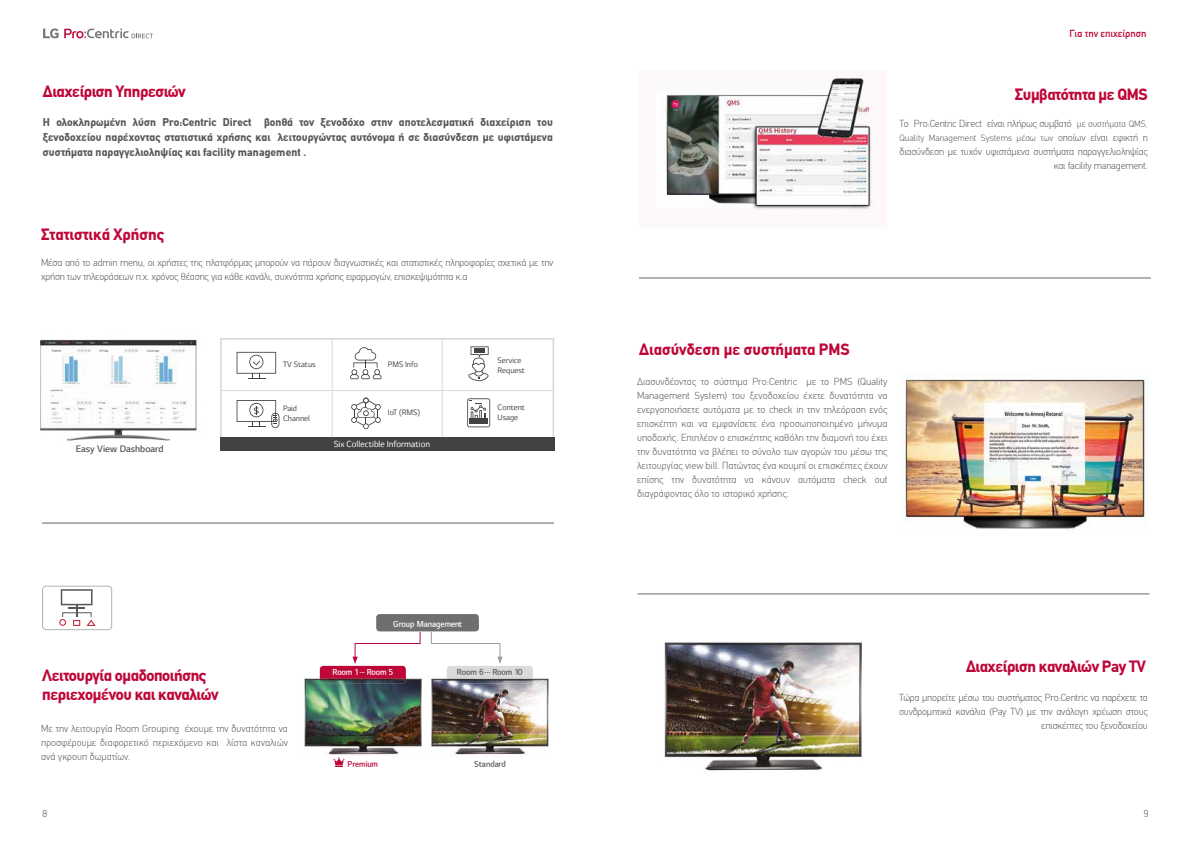
<style>
.page{position:relative;width:1191px;height:842px;background:#fff}
.page>*{position:absolute;margin:0;border:0;box-sizing:border-box;transform-origin:0 0}
.t1{font:700 16px/19px "CF Din";letter-spacing:-.025em;color:#be0738}
.t2{font:700 16px "CF Din";color:#be0738}
.t3{font:700 11px/15px "CF Din";letter-spacing:.01em;color:#575756;text-align:justify}
.t4{font:300 10px/14px "CF Din";letter-spacing:-.02em;color:#575756;text-align:justify}
.t5{font:10px "LG Smart";color:#fff}
.t6{font:300 10px "LG Smart";color:#575756}
.t7{font:10px "CF Din";color:#be0738}
.t8{font:9px/10px "LG Smart";color:#454544}
.t9{font:300 9px "CF Din";color:#575756}
.t10{font:8px "LG Sm Haotf TSB";color:#fff}
.t11{font:8px "LG Sm Haotf TSB";color:#575756}
.t12{font:8px "LG Sm Haotf TSB";color:#be0738}
.s1{font-size:9px}
.s2{font-size:10px}
</style>
<div class="page">
<svg style="left:43px;top:29px;width:110px;height:9px"></svg>
<hr style="left:42px;top:523px;width:512px;height:1px;background:#9d9d9c">
<hr style="left:639px;top:278px;width:511px;height:1px;background:#9d9d9c">
<hr style="left:637px;top:593px;width:512px;height:1px;background:#9d9d9c">
<hr style="left:637px;top:594px;width:512px;height:1px;background:#9d9d9c">
<svg style="left:352px;top:631px;width:69px;height:33px"></svg>
<svg style="left:431px;top:631px;width:71px;height:33px"></svg>
<div style="left:320px;top:666px;width:86px;height:17px;background:#be0738;border-radius:4px"></div>
<div style="left:447px;top:666px;width:86px;height:17px;background:#dadada;border-radius:4px"></div>
<img style="left:304px;top:676px;width:118px;height:79px">
<img style="left:320px;top:676px;width:86px;height:7px">
<img style="left:431px;top:676px;width:118px;height:79px">
<img style="left:447px;top:676px;width:86px;height:7px">
<div style="left:376px;top:614px;width:103px;height:17px;background:#706f6f;border-radius:4px"></div>
<svg style="left:333px;top:757px;width:11px;height:10px"></svg>
<svg style="left:59px;top:589px;width:37px;height:37px"></svg>
<div style="left:42px;top:586px;width:70px;height:44px;border:1px solid #b3b2b2;border-radius:4px"></div>
<img style="left:664px;top:75px;width:211px;height:137px">
<img style="left:900px;top:373px;width:247px;height:156px">
<img style="left:664px;top:642px;width:198px;height:129px">
<img style="left:40px;top:339px;width:157px;height:102px">
<svg style="left:220px;top:338px;width:334px;height:100px"></svg>
<hr style="left:332px;top:338px;width:1px;height:102px;background:#dadada">
<hr style="left:442px;top:338px;width:1px;height:102px;background:#dadada">
<div style="left:220px;top:438px;width:334px;height:13px;background:#424241"></div>
<hr style="left:220px;top:390px;width:334px;height:1px;background:#dadada">
<h1 class="t1" style="left:43px;top:82px;width:144px">Διαχείριση Υπηρεσιών</h1>
<p class="t3" style="left:43px;top:115px;width:511px">Η ολοκληρωμένη λύση Pro:Centric Direct βοηθά τον ξενοδόχο στην αποτελεσματική διαχείριση του ξενοδοχείου παρέχοντας στατιστικά χρήσης και λειτουργώντας αυτόνομα ή σε διασύνδεση με υφιστάμενα συστήματα παραγγελιοληψίας και facility management .</p>
<h1 class="t2" style="left:41px;top:222px;width:125px">Στατιστικά Χρήσης</h1>
<p class="t4" style="left:41px;top:255px;width:514px">Μέσα από το admin menu, οι χρήστες της πλατφόρμας μπορούν να πάρουν διαγνωστικές και στατιστικές πληροφορίες σχετικά με την χρήση των τηλεοράσεων π.χ. χρόνος θέασης για κάθε κανάλι, συχνότητα χρήσης εφαρμογών, επισκεψιμότητα κ.α</p>
<p class="t6" style="left:76px;top:442px;width:89px">Easy View Dashboard</p>
<p class="t8" style="left:283px;top:360px;width:34px">TV Status</p>
<p class="t8" style="left:388px;top:360px;width:31px">PMS Info</p>
<p class="t8" style="left:497px;top:355px;width:29px">Service<br>Request</p>
<p class="t8" style="left:497px;top:402px;width:29px">Content<br>Usage</p>
<p class="t8" style="left:283px;top:403px;width:28px">Paid<br>Channel</p>
<p class="t8" style="left:388px;top:407px;width:34px">IoT (RMS)</p>
<p class="t5" style="left:334px;top:438px;width:98px">Six Collectible Information</p>
<h1 class="t1" style="left:42px;top:666px;width:178px">Λειτουργία ομαδοποιήσης περιεχομένου και καναλιών</h1>
<p class="t10" style="left:393px;top:620px;width:70px">Group Management</p>
<p class="t10" style="left:332px;top:669px;width:63px">Room 1··· Room 5</p>
<p class="t11" style="left:457px;top:669px;width:67px">Room 6··· Room 10</p>
<p class="t4" style="left:41px;top:721px;width:248px">Με την λειτουργία Room Grouping έχουμε την δυνατότητα να προσφέρουμε διαφορετικό περιεχόμενο και λίστα καναλιών ανά γκρουπ δωματίων.</p>
<p class="t12" style="left:347px;top:760px;width:32px">Premium</p>
<p class="t11" style="left:474px;top:760px;width:33px">Standard</p>
<p class="t7" style="left:1069px;top:27px;width:79px">Για την επιχείρηση</p>
<h1 class="t1" style="left:1014px;top:84px;width:134px">Συμβατότητα με QMS</h1>
<p class="t4" style="left:899px;top:116px;width:250px">Το Pro:Centric Direct είναι πλήρως συμβατό <span class="s1">με συστήματα QMS,</span></p>
<p class="t9" style="left:899px;top:132px;width:250px">Quality Management Systems μέσω των <span class="s2">οποίων είναι εφικτή η</span></p>
<p class="t4" style="left:899px;top:144px;width:250px;text-align:right">διασύνδεση με τυχόν υφιστάμενα συστήματα παραγγελιοληψίας και facility management.</p>
<h1 class="t2" style="left:639px;top:338px;width:212px">Διασύνδεση με συστήματα PMS</h1>
<p class="t4" style="left:637px;top:375px;width:252px">Διασυνδέοντας το σύστημα Pro:Centric με το PMS (Quality Management System) του ξενοδοχείου έχετε δυνατότητα να ενεργοποιήσετε αυτόματα με το check in την τηλεόραση ενός επισκέπτη και να εμφανίσετε ένα προσωποποιημένο μήνυμα υποδοχής. Επιπλέον ο επισκέπτης καθόλη την διαμονή του έχει την δυνατότητα να βλέπει το σύνολο των αγορών του μέσω της λειτουργίας view bill. Πατώντας ένα κουμπί οι επισκέπτες έχουν επίσης την δυνατότητα να κάνουν αυτόματα check out διαγράφοντας όλο το ιστορικό χρήσης.</p>
<h1 class="t1" style="left:966px;top:657px;width:181px">Διαχείριση καναλιών Pay TV</h1>
<p class="t4" style="left:899px;top:691px;width:250px;text-align:right">Τώρα μπορείτε μέσω του συστήματος Pro:Centric να παρέχετε τα συνδρομητικά κανάλια (Pay TV) με την ανάλογη χρέωση στους επισκέπτες του ξενοδοχείου</p>
<p class="t4" style="left:43px;top:807px;width:6px">8</p>
<p class="t4" style="left:1143px;top:807px;width:6px">9</p>
</div>
